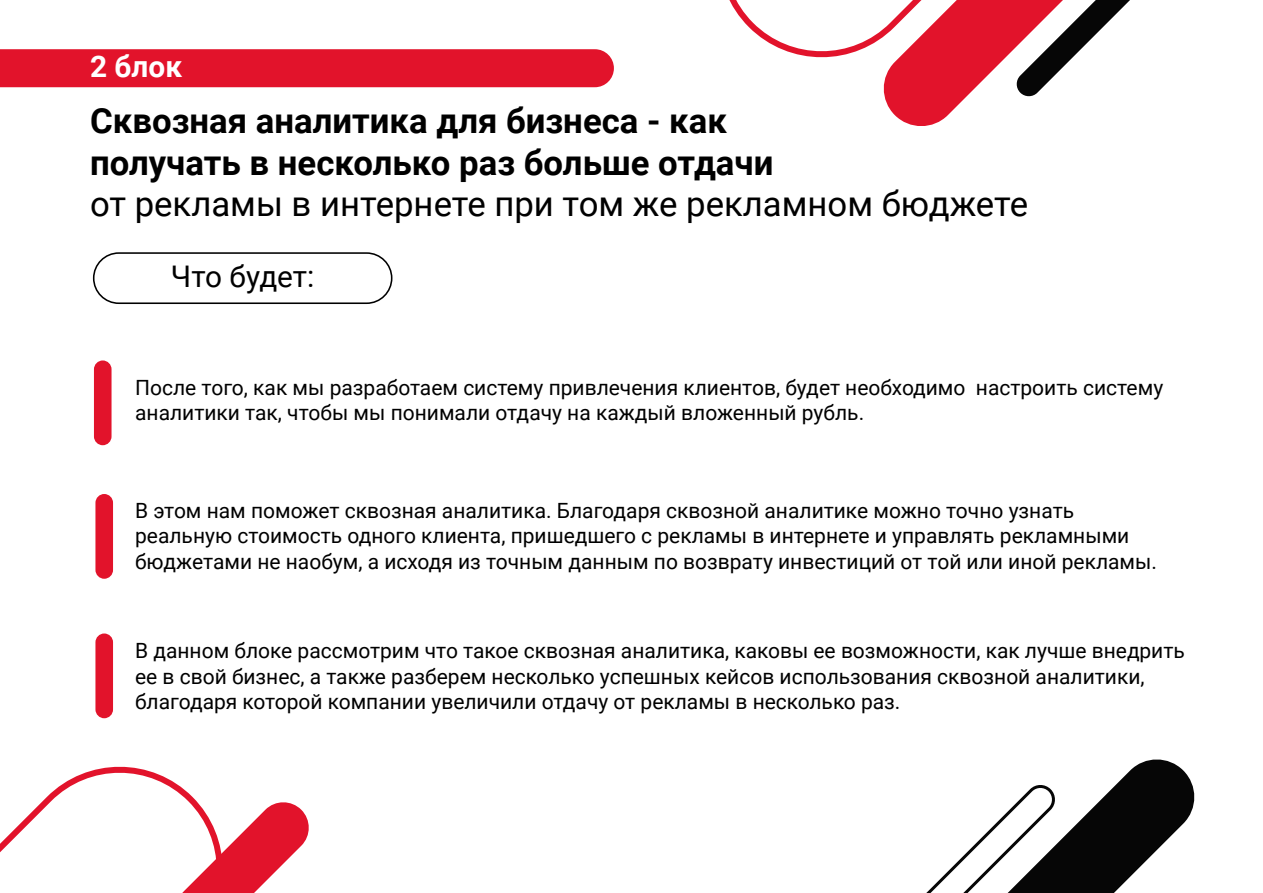
<style>
.page{position:relative;width:1263px;height:893px;background:#fff}
.page>*{position:absolute;margin:0;border:0;box-sizing:border-box;transform-origin:0 0}
.t1{font:700 34.8px/41.7px "Roboto";color:#000}
.t2{font:34.8px "Roboto";color:#000}
.t3{font:29.85px "Roboto";color:#000}
.t4{font:700 29.85px "Roboto";color:#fff}
.t5{font:21px/25.2px "Roboto";color:#000}
</style>
<div class="page">
<div style="left:94px;top:360px;width:18px;height:85px;background:#e2132b;border-radius:9px"></div>
<div style="left:95px;top:494px;width:18px;height:85px;background:#e2132b;border-radius:9px"></div>
<div style="left:95px;top:633px;width:18px;height:85px;background:#e2132b;border-radius:9px"></div>
<svg style="left:0;top:766px;width:309px;height:127px"></svg>
<div style="left:93px;top:252px;width:299px;height:52px;border:2px solid #000;border-radius:25px"></div>
<div style="left:0;top:49px;width:614px;height:38px;background:#e2132b"></div>
<svg style="left:1059px;top:759px;width:136px;height:134px;fill:#060606"></svg>
<svg style="left:926px;top:785px;width:133px;height:108px"></svg>
<svg style="left:729px;top:0;width:401px;height:126px"></svg>
<h2 class="t4" style="left:90px;top:45px;width:93px">2 блок</h2>
<h1 class="t1" style="left:90px;top:99px;width:685px">Сквозная аналитика для бизнеса - как получать в несколько раз больше отдачи</h1>
<h1 class="t2" style="left:90px;top:180px;width:939px">от рекламы в интернете при том же рекламном бюджете</h1>
<h2 class="t3" style="left:171px;top:256px;width:145px">Что будет:</h2>
<p class="t5" style="left:135px;top:374px;width:1029px">После того, как мы разработаем систему привлечения клиентов, будет необходимо настроить систему аналитики так, чтобы мы понимали отдачу на каждый вложенный рубль.</p>
<p class="t5" style="left:135px;top:497px;width:1023px">В этом нам поможет сквозная аналитика. Благодаря сквозной аналитике можно точно узнать реальную стоимость одного клиента, пришедшего с рекламы в интернете и управлять рекламными бюджетами не наобум, а исходя из точным данным по возврату инвестиций от той или иной рекламы.</p>
<p class="t5" style="left:135px;top:638px;width:1051px">В данном блоке рассмотрим что такое сквозная аналитика, каковы ее возможности, как лучше внедрить ее в свой бизнес, а также разберем несколько успешных кейсов использования сквозной аналитики, благодаря которой компании увеличили отдачу от рекламы в несколько раз.</p>
</div>
